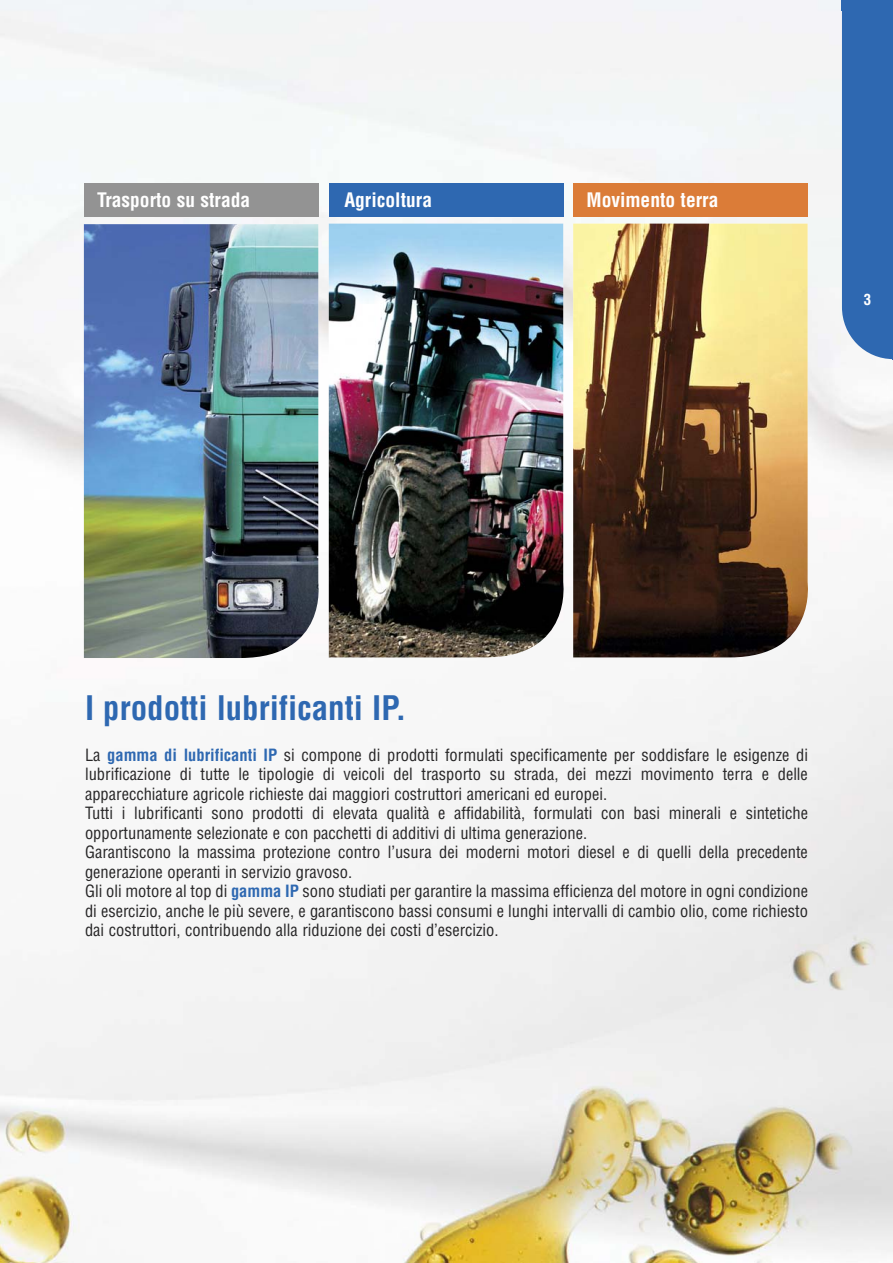
<style>
.page{position:relative;width:893px;height:1263px;background:#fff}
.page>*{position:absolute;margin:0;border:0;box-sizing:border-box;transform-origin:0 0}
.t1{font:700 condensed 33px "Helvetica LT";color:#2e68b1}
.t2{font:700 condensed 19.5px "Helvetica LT";color:#fff}
.t3{font:condensed 16.5px/19.5px "Helvetica LT";color:#272627}
.t4{font:700 condensed 15px "Helvetica LT";color:#fff}
.s1{font-weight:700;color:#2e68b1}
</style>
<div class="page">
<img style="left:0;top:0;width:893px;height:1263px">
<div style="left:842px;top:10px;width:50px;height:349px;background:#2e68b1"></div>
<div style="left:842px;top:0;width:51px;height:10px;background:#2e68b1"></div>
<hr style="left:892px;top:0;width:1px;height:359px;background:#2e68b1">
<div style="left:84px;top:183px;width:235px;height:34px;background:#939393"></div>
<div style="left:329px;top:183px;width:234px;height:34px;background:#2e68b1"></div>
<div style="left:573px;top:183px;width:235px;height:34px;background:#db7c38"></div>
<svg style="left:808px;top:224px;width:9px;height:433px;fill:#f4f6f5"></svg>
<img style="left:573px;top:224px;width:235px;height:433px">
<svg style="left:564px;top:224px;width:9px;height:433px"></svg>
<img style="left:329px;top:224px;width:235px;height:433px">
<svg style="left:319px;top:224px;width:9px;height:434px"></svg>
<img style="left:84px;top:224px;width:235px;height:434px">
<p class="t2" style="left:97px;top:190px;width:155px">Trasporto su strada</p>
<p class="t2" style="left:344px;top:190px;width:89px">Agricoltura</p>
<p class="t2" style="left:586px;top:190px;width:134px">Movimento terra</p>
<p class="t4" style="left:864px;top:292px;width:9px">3</p>
<h1 class="t1" style="left:85px;top:692px;width:323px">I prodotti lubrificanti IP.</h1>
<p class="t3" style="left:85px;top:746px;width:724px">La <span class="s1">gamma di lubrificanti IP</span> si compone di prodotti formulati specificamente per soddisfare le esigenze di lubrificazione di tutte le tipologie di veicoli del trasporto su strada, dei mezzi movimento terra e delle apparecchiature agricole richieste dai maggiori costruttori americani ed europei.<br>Tutti i lubrificanti sono prodotti di elevata qualità e affidabilità, formulati con basi minerali e sintetiche opportunamente selezionate e con pacchetti di additivi di ultima generazione.<br>Garantiscono la massima protezione contro l’usura dei moderni motori diesel e di quelli della precedente generazione operanti in servizio gravoso.<br>Gli oli motore al top di <span class="s1">gamma IP</span> sono studiati per garantire la massima efficienza del motore in ogni condizione di esercizio, anche le più severe, e garantiscono bassi consumi e lunghi intervalli di cambio olio, come richiesto dai costruttori, contribuendo alla riduzione dei costi d’esercizio.</p>
</div>
